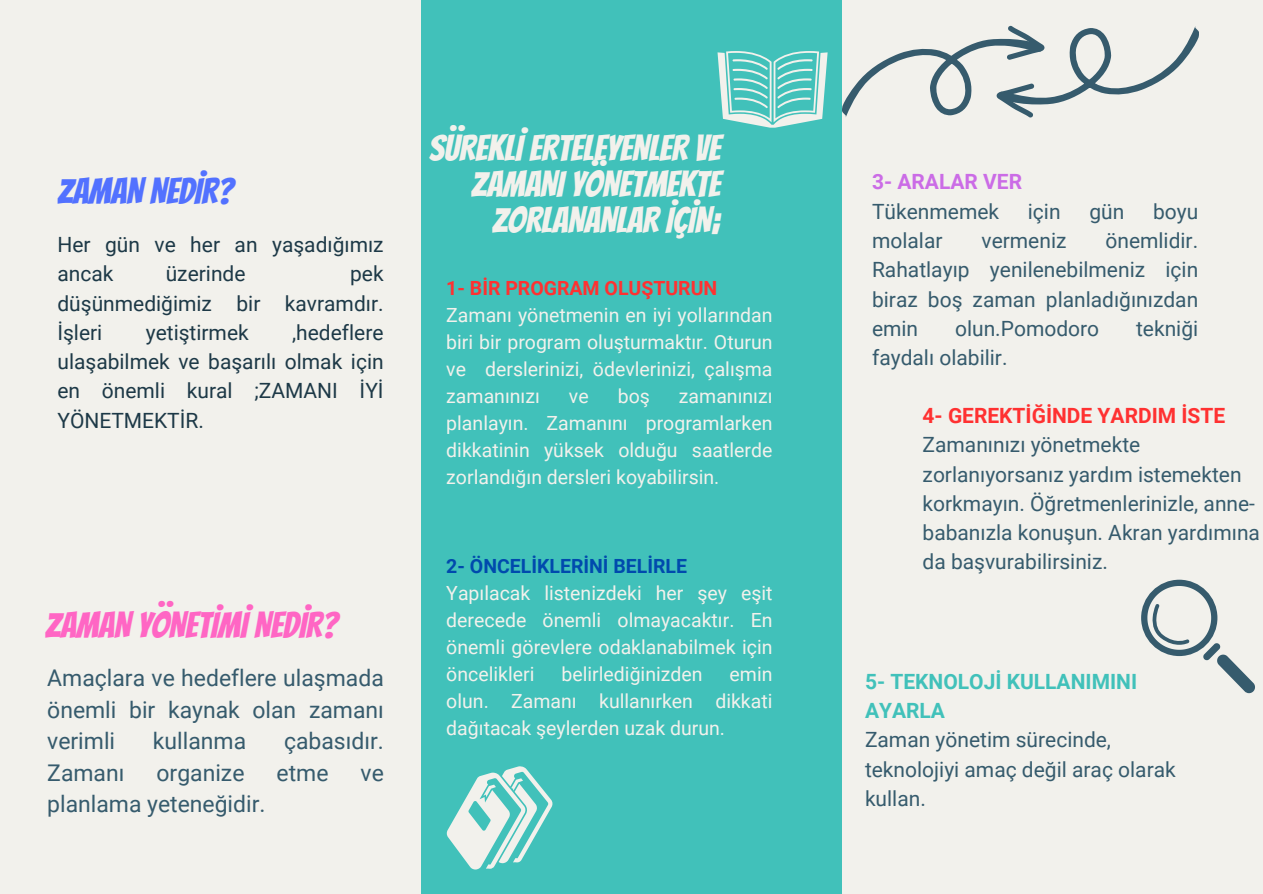
<style>
.page{position:relative;width:1263px;height:894px;background:#fff}
.page>*{position:absolute;margin:0;border:0;box-sizing:border-box;transform-origin:0 0}
.t1{font:36px/36px "Bangers";color:#f2f1ec;text-align:right}
.t2{font:36px "Bangers";color:#ff66c4}
.t3{font:36px "Bangers";color:#5271ff}
.t4{font:22.95px/31.5px "Roboto";color:#365b6d;text-align:justify}
.t5{font:21px/29.2px "Roboto";color:#365b6d}
.t6{font:21px/29.2px "Roboto";color:#1d3947;text-align:justify}
.t7{font:700 21px/29.2px "Roboto";color:#cb6ce6}
.t8{font:19.5px/27px "Roboto";color:#f2f1ec;text-align:justify}
.t9{font:700 19.5px "Roboto";color:#004aad}
.t10{font:700 19.5px "Roboto";color:#ff3131}
.s1{font-weight:400;color:#365b6d}
.s2{font-weight:700;color:#ff3131}
.s3{font-weight:700;color:#41c1ba}
</style>
<div class="page">
<div style="left:0;top:0;width:1263px;height:893px;background:#f2f1ec"></div>
<div style="left:421px;top:0;width:421px;height:893px;background:#41c1ba"></div>
<svg style="left:717px;top:51px;width:111px;height:76px"></svg>
<svg style="left:446px;top:766px;width:107px;height:103px"></svg>
<svg style="left:1141px;top:579px;width:114px;height:114px"></svg>
<svg style="left:842px;top:26px;width:357px;height:91px"></svg>
<p class="t3" style="left:57px;top:172px;width:177px">ZAMAN NEDİR?</p>
<p class="t6" style="left:57px;top:230px;width:328px">Her gün ve her an yaşadığımız ancak</p>
<p class="t6" style="left:57px;top:259px;width:328px;text-indent:293px">pek düşünmediğimiz bir kavramdır.<br>İşleri</p>
<p class="t6" style="left:166px;top:259px;width:81px">üzerinde</p>
<p class="t6" style="left:57px;top:318px;width:328px;text-indent:235px">,hedeflere ulaşabilmek ve başarılı olmak için en önemli kural ;ZAMANI İYİ YÖNETMEKTİR.</p>
<p class="t6" style="left:146px;top:318px;width:105px">yetiştirmek</p>
<p class="t2" style="left:45px;top:606px;width:294px">ZAMAN YÖNETİMİ NEDİR?</p>
<p class="t4" style="left:47px;top:662px;width:338px">Amaçlara ve hedeflere ulaşmada önemli bir kaynak olan zamanı verimli</p>
<p class="t4" style="left:153px;top:725px;width:95px">kullanma</p>
<p class="t4" style="left:284px;top:725px;width:101px">çabasıdır.</p>
<p class="t4" style="left:47px;top:756px;width:79px">Zamanı</p>
<p class="t4" style="left:156px;top:756px;width:89px">organize</p>
<p class="t4" style="left:277px;top:756px;width:53px">etme</p>
<p class="t4" style="left:361px;top:756px;width:25px">ve</p>
<p class="t4" style="left:47px;top:788px;width:220px">planlama yeteneğidir.</p>
<p class="t1" style="left:429px;top:130px;width:293px">SÜREKLİ ERTELEYENLER VE<br>ZAMANI YÖNETMEKTE<br>ZORLANANLAR İÇİN;</p>
<p class="t10" style="left:446px;top:276px;width:273px">1- BİR PROGRAM OLUŞTURUN</p>
<h1 class="t8" style="left:446px;top:301px;width:328px">Zamanı yönetmenin en iyi yollarından biri bir program oluşturmaktır. Oturun ve derslerinizi, ödevlerinizi, çalışma zamanınızı</h1>
<h1 class="t8" style="left:569px;top:382px;width:21px">ve</h1>
<h1 class="t8" style="left:618px;top:382px;width:34px">boş</h1>
<h1 class="t8" style="left:446px;top:382px;width:328px;text-indent:233px">zamanınızı planlayın. Zamanını programlarken dikkatinin yüksek olduğu saatlerde zorlandığın dersleri koyabilirsin.</h1>
<h1 class="t9" style="left:446px;top:555px;width:242px">2- ÖNCELİKLERİNİ BELİRLE</h1>
<h2 class="t8" style="left:446px;top:580px;width:328px">Yapılacak listenizdeki her şey eşit derecede önemli olmayacaktır. En önemli görevlere odaklanabilmek için öncelikleri</h2>
<h2 class="t8" style="left:562px;top:661px;width:142px">belirlediğinizden</h2>
<h2 class="t8" style="left:446px;top:661px;width:328px;text-indent:283px">emin olun. Zamanı kullanırken dikkati dağıtacak şeylerden uzak durun.</h2>
<p class="t7" style="left:872px;top:168px;width:152px">3- ARALAR VER<br><span class="s1">Tükenmemek</span></p>
<p class="t5" style="left:1028px;top:197px;width:34px">için</p>
<p class="t5" style="left:1089px;top:197px;width:36px">gün</p>
<p class="t5" style="left:1153px;top:197px;width:47px">boyu</p>
<p class="t5" style="left:872px;top:226px;width:328px;text-align:justify;text-indent:233px">önemlidir.<br>Rahatlayıp yenilenebilmeniz için biraz boş zaman planladığınızdan emin</p>
<p class="t5" style="left:872px;top:226px;width:72px">molalar</p>
<p class="t5" style="left:981px;top:226px;width:86px">vermeniz</p>
<p class="t5" style="left:955px;top:314px;width:146px">olun.Pomodoro</p>
<p class="t5" style="left:1136px;top:314px;width:64px">tekniği</p>
<p class="t5" style="left:872px;top:343px;width:137px">faydalı olabilir.</p>
<p class="t5" style="left:923px;top:401px;width:339px"><span class="s2">4- GEREKTİĞİNDE YARDIM İSTE<br></span>Zamanınızı yönetmekte zorlanıyorsanız yardım istemekten korkmayın. Öğretmenlerinizle, anne&shy;babanızla konuşun. Akran yardımına da başvurabilirsiniz.</p>
<h1 class="t5" style="left:865px;top:666px;width:312px"><span class="s3">5- TEKNOLOJİ KULLANIMINI<br>AYARLA<br></span>Zaman yönetim sürecinde, teknolojiyi amaç değil araç olarak kullan.</h1>
</div>
